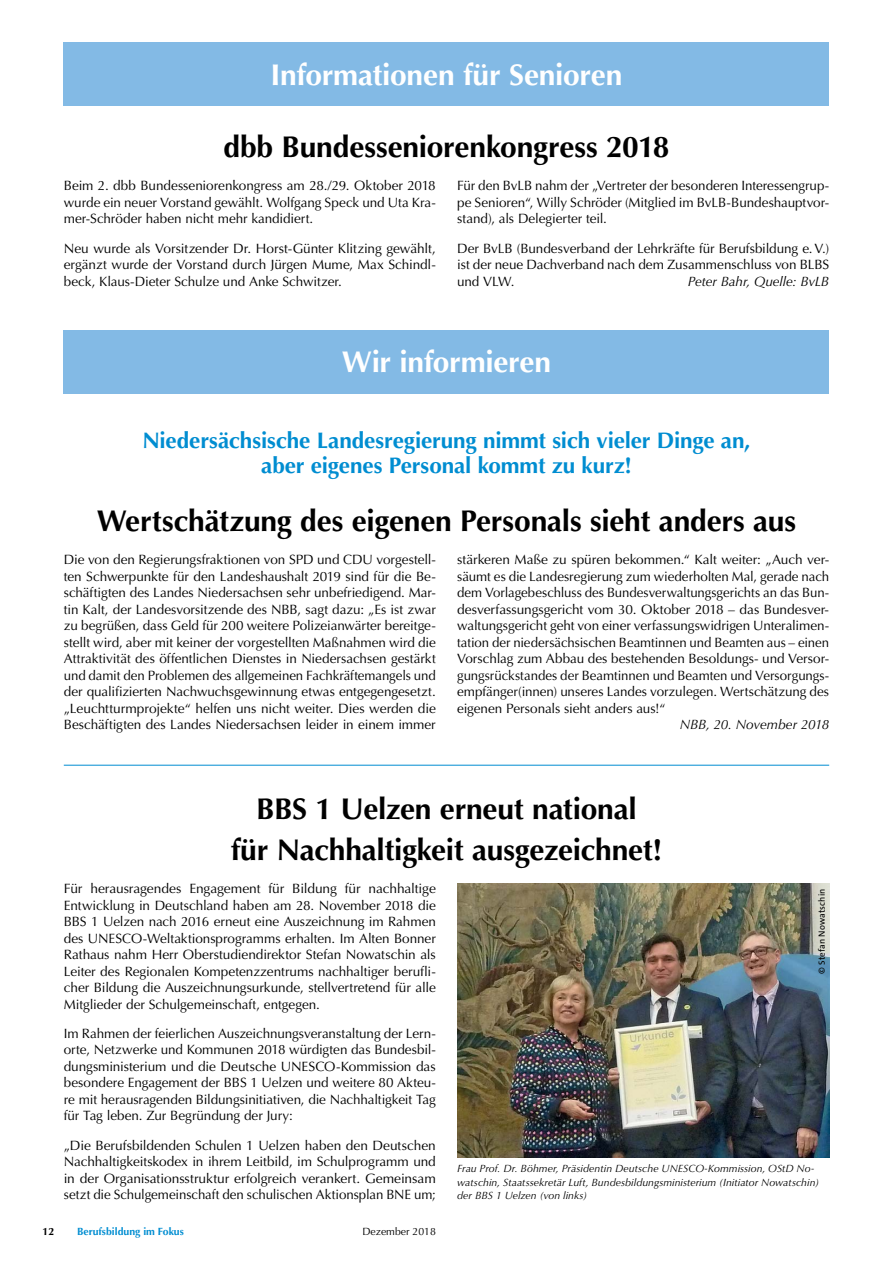
<style>
.page{position:relative;width:893px;height:1263px;background:#fff}
.page>*{position:absolute;margin:0;border:0;box-sizing:border-box;transform-origin:0 0}
.t1{font:700 30px/40.7px "Optima LT Std";letter-spacing:-.01em;color:#000;text-align:center}
.t2{font:700 30px "Optima LT Std";letter-spacing:-.01em;color:#fff}
.t3{font:700 22.5px/25.5px "Optima LT Std";letter-spacing:-.005em;color:#008dd1;text-align:center}
.t4{font:13.5px/16.5px "Optima LT Std";letter-spacing:-.005em;color:#000;text-align:justify}
.t5{font:italic 13.5px "Optima LT Std";letter-spacing:-.01em;color:#000}
.t6{font:italic 10.5px/13.5px "Optima LT Std";letter-spacing:.005em;color:#000}
.t7{font:700 10.5px "Optima LT Std";color:#008dd1}
.t8{font:10.5px "Optima LT Std";color:#000}
.t9{font:700 10.5px "Optima LT Std";color:#000}
.t10{font:9px "The Sans Os F";letter-spacing:.015em;color:#000}
</style>
<div class="page">
<div style="left:64px;top:43px;width:765px;height:63px;background:#83bae5"></div>
<div style="left:64px;top:330px;width:765px;height:64px;background:#83bae5"></div>
<img style="left:457px;top:883px;width:372px;height:274px">
<hr style="left:64px;top:765px;width:765px;height:1px;background:#008dd1">
<h1 class="t2" style="left:271px;top:57px;width:353px">Informationen für Senioren</h1>
<h1 class="t1" style="left:224px;top:127px;width:447px">dbb Bundesseniorenkongress 2018</h1>
<p class="t4" style="left:64px;top:178px;width:374px">Beim 2. dbb Bundesseniorenkongress am 28./29. Oktober 2018 wurde ein neuer Vorstand gewählt. Wolfgang Speck und Uta Kra&shy;mer-Schröder haben nicht mehr kandidiert.</p>
<p class="t4" style="left:64px;top:240px;width:374px">Neu wurde als Vorsitzender Dr. Horst-Günter Klitzing gewählt, ergänzt wurde der Vorstand durch Jürgen Mume, Max Schindl&shy;beck, Klaus-Dieter Schulze und Anke Schwitzer.</p>
<p class="t4" style="left:457px;top:178px;width:374px">Für den BvLB nahm der „Vertreter der besonderen Interessengrup&shy;pe Senioren“, Willy Schröder (Mitglied im BvLB-Bundeshauptvor&shy;stand), als Delegierter teil.</p>
<p class="t4" style="left:457px;top:240px;width:374px">Der BvLB (Bundesverband der Lehrkräfte für Berufsbildung e.V.) ist der neue Dachverband nach dem Zusammenschluss von BLBS und VLW.</p>
<p class="t5" style="left:688px;top:273px;width:143px">Peter Bahr, Quelle: BvLB</p>
<h1 class="t2" style="left:342px;top:345px;width:211px">Wir informieren</h1>
<h2 class="t3" style="left:142px;top:427px;width:609px">Niedersächsische Landesregierung nimmt sich vieler Dinge an, aber eigenes Personal kommt zu kurz!</h2>
<h1 class="t1" style="left:97px;top:500px;width:701px">Wertschätzung des eigenen Personals sieht anders aus</h1>
<p class="t4" style="left:64px;top:551px;width:374px">Die von den Regierungsfraktionen von SPD und CDU vorgestell&shy;ten Schwerpunkte für den Landeshaushalt 2019 sind für die Be&shy;schäftigten des Landes Niedersachsen sehr unbefriedigend. Mar&shy;tin Kalt, der Landesvorsitzende des NBB, sagt dazu: „Es ist zwar zu begrüßen, dass Geld für 200 weitere Polizeianwärter bereitge&shy;stellt wird, aber mit keiner der vorgestellten Maßnahmen wird die Attraktivität des öffentlichen Dienstes in Niedersachsen gestärkt und damit den Problemen des allgemeinen Fachkräftemangels und der qualifizierten Nachwuchsgewinnung etwas entgegengesetzt. „Leuchtturmprojekte“ helfen uns nicht weiter. Dies werden die Beschäftigten des Landes Niedersachsen leider in einem immer</p>
<p class="t4" style="left:457px;top:551px;width:374px">stärkeren Maße zu spüren bekommen.“ Kalt weiter: „Auch ver&shy;säumt es die Landesregierung zum wiederholten Mal, gerade nach dem Vorlagebeschluss des Bundesverwaltungsgerichts an das Bun&shy;desverfassungsgericht vom 30. Oktober 2018 – das Bundesver&shy;waltungsgericht geht von einer verfassungswidrigen Unteralimen&shy;tation der niedersächsischen Beamtinnen und Beamten aus – einen Vorschlag zum Abbau des bestehenden Besoldungs- und Versor&shy;gungsrückstandes der Beamtinnen und Beamten und Versorgungs&shy;empfänger(innen) unseres Landes vorzulegen. Wertschätzung des eigenen Personals sieht anders aus!“</p>
<p class="t5" style="left:680px;top:717px;width:151px">NBB, 20. November 2018</p>
<h1 class="t1" style="left:231px;top:789px;width:433px">BBS 1 Uelzen erneut national<br>für Nachhaltigkeit ausgezeichnet!</h1>
<p class="t4" style="left:64px;top:880px;width:374px">Für herausragendes Engagement für Bildung für nachhaltige Entwicklung in Deutschland haben am 28. November 2018 die BBS 1 Uelzen nach 2016 erneut eine Auszeichnung im Rahmen des UNESCO-Weltaktionsprogramms erhalten. Im Alten Bonner Rathaus nahm Herr Oberstudiendirektor Stefan Nowatschin als Leiter des Regionalen Kompetenzzentrums nachhaltiger berufli&shy;cher Bildung die Auszeichnungsurkunde, stellvertretend für alle Mitglieder der Schulgemeinschaft, entgegen.</p>
<p class="t4" style="left:64px;top:1025px;width:374px">Im Rahmen der feierlichen Auszeichnungsveranstaltung der Lern&shy;orte, Netzwerke und Kommunen 2018 würdigten das Bundesbil&shy;dungsministerium und die Deutsche UNESCO-Kommission das besondere Engagement der BBS 1 Uelzen und weitere 80 Akteu&shy;re mit herausragenden Bildungsinitiativen, die Nachhaltigkeit Tag für Tag leben. Zur Begründung der Jury:</p>
<p class="t4" style="left:64px;top:1137px;width:374px">„Die Berufsbildenden Schulen 1 Uelzen haben den Deutschen Nachhaltigkeitskodex in ihrem Leitbild, im Schulprogramm und in der Organisationsstruktur erfolgreich verankert. Gemeinsam setzt die Schulgemeinschaft den schulischen Aktionsplan BNE um;</p>
<p class="t10" style="left:816px;top:973px;width:86px;rotate:-90deg">© Stefan Nowatschin</p>
<p class="t6" style="left:457px;top:1162px;width:363px">Frau Prof. Dr. Böhmer, Präsidentin Deutsche UNESCO-Kommission, OStD No&shy;watschin, Staatssekretär Luft, Bundesbildungsministerium (Initiator Nowatschin) der BBS 1 Uelzen (von links)</p>
<p class="t9" style="left:43px;top:1225px;width:13px">12</p>
<p class="t7" style="left:77px;top:1225px;width:108px">Berufsbildung im Fokus</p>
<p class="t8" style="left:362px;top:1225px;width:75px">Dezember 2018</p>
</div>
